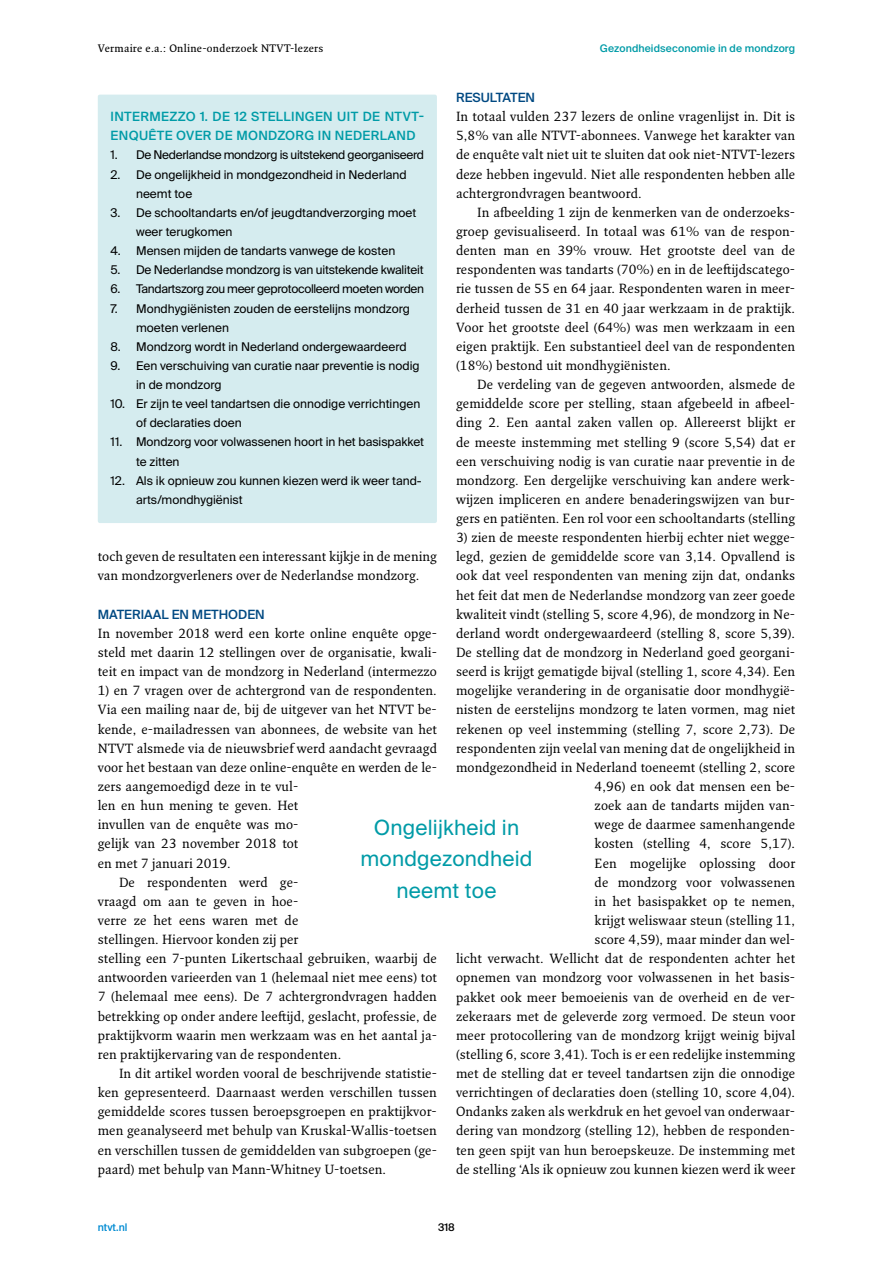
<style>
.page{position:relative;width:893px;height:1263px;background:#fff}
.page>*{position:absolute;margin:0;border:0;box-sizing:border-box;transform-origin:0 0}
.t1{font:21px/31.5px "Suisse Intl";letter-spacing:.01em;color:#009ba7;text-align:center}
.t2{font:12.9px/19.2px "Fresco Plus Pro";letter-spacing:.01em;color:#000;text-align:justify}
.t3{font:500 12.75px/19.2px "Suisse Intl";letter-spacing:.03em;color:#009ba7}
.t4{font:500 12.75px "Suisse Intl";color:#004982}
.t5{font:12px/19.2px "Suisse Intl";color:#000}
.t6{font:12px "Suisse Intl";letter-spacing:-.025em;color:#000}
.t7{font:12px "Suisse Intl";letter-spacing:-.03em;color:#000}
.t8{font:600 10.5px "Fresco Plus Pro";letter-spacing:.03em;color:#000}
.t9{font:500 10.5px "Suisse Intl";letter-spacing:.01em;color:#009ba7}
.t10{font:500 10.5px "Suisse Intl";color:#008bd2}
.t11{font:500 10.5px "Suisse Intl";color:#000}
</style>
<div class="page">
<div style="left:98px;top:95px;width:339px;height:428px;background:#d5ecef;border-radius:2px"></div>
<p class="t8" style="left:98px;top:42px;width:227px">Vermaire e.a.: Online-onderzoek NTVT-lezers</p>
<p class="t9" style="left:600px;top:43px;width:197px">Gezondheidseconomie in de mondzorg</p>
<p class="t4" style="left:456px;top:90px;width:80px">RESULTATEN</p>
<p class="t2" style="left:456px;top:107px;width:341px">In totaal vulden 237 lezers de online vragenlijst in. Dit is 5,8% van alle NTVT-abonnees. Vanwege het karakter van de enquête valt niet uit te sluiten dat ook niet-NTVT-lezers deze hebben ingevuld. Niet alle respondenten hebben alle achtergrondvragen beantwoord.</p>
<p class="t2" style="left:456px;top:203px;width:341px;text-indent:21px">In afbeelding 1 zijn de kenmerken van de onderzoeks&shy;groep gevisualiseerd. In totaal was 61% van de respon&shy;denten man en 39% vrouw. Het grootste deel van de respondenten was tandarts (70%) en in de leeftijdscatego&shy;rie tussen de 55 en 64 jaar. Respondenten waren in meer&shy;derheid tussen de 31 en 40 jaar werkzaam in de praktijk.<br>Voor het grootste deel (64%) was men werkzaam in een eigen praktijk. Een substantieel deel van de respondenten (18%) bestond uit mondhygiënisten.</p>
<p class="t2" style="left:456px;top:375px;width:341px;text-indent:21px">De verdeling van de gegeven antwoorden, alsmede de gemiddelde score per stelling, staan afgebeeld in afbeel&shy;ding 2. Een aantal zaken vallen op. Allereerst blijkt er de meeste instemming met stelling 9 (score 5,54) dat er een verschuiving nodig is van curatie naar preventie in de mondzorg. Een dergelijke verschuiving kan andere werk&shy;wijzen impliceren en andere benaderingswijzen van bur&shy;gers en patiënten. Een rol voor een schooltandarts (stelling</p>
<p class="t2" style="left:456px;top:528px;width:341px;text-align:right">3) zien de meeste respondenten hierbij echter niet wegge&shy;legd, gezien de gemiddelde score van 3,14. Opvallend is ook dat veel respondenten van mening zijn dat, ondanks het feit dat men de Nederlandse mondzorg van zeer goede kwaliteit vindt (stelling 5, score 4,96), de mondzorg in Ne&shy;derland wordt ondergewaardeerd (stelling 8, score 5,39).<br>De stelling dat de mondzorg in Nederland goed georgani&shy;seerd is krijgt gematigde bijval (stelling 1, score 4,34). Een mogelijke verandering in de organisatie door mondhygië&shy;nisten de eerstelijns mondzorg te laten vormen, mag niet rekenen op veel instemming (stelling 7, score 2,73). De respondenten zijn veelal van mening dat de ongelijkheid in mondgezondheid in Nederland toeneemt (stelling 2, score 4,96) en ook dat mensen een be-<br>zoek aan de tandarts mijden van-<br>wege de daarmee samenhangende<br>kosten (stelling 4, score 5,17).<br>Een mogelijke oplossing door<br>de mondzorg voor volwassenen<br>in het basispakket op te nemen,<br>krijgt weliswaar steun (stelling 11,<br>score 4,59), maar minder dan wel-<br>licht verwacht. Wellicht dat de respondenten achter het opnemen van mondzorg voor volwassenen in het basis&shy;pakket ook meer bemoeienis van de overheid en de ver&shy;zekeraars met de geleverde zorg vermoed. De steun voor meer protocollering van de mondzorg krijgt weinig bijval (stelling 6, score 3,41). Toch is er een redelijke instemming met de stelling dat er teveel tandartsen zijn die onnodige verrichtingen of declaraties doen (stelling 10, score 4,04).<br>Ondanks zaken als werkdruk en het gevoel van onderwaar&shy;dering van mondzorg (stelling 12), hebben de responden&shy;ten geen spijt van hun beroepskeuze. De instemming met de stelling ‘Als ik opnieuw zou kunnen kiezen werd ik weer</p>
<p class="t3" style="left:111px;top:107px;width:315px">INTERMEZZO 1. DE 12 STELLINGEN UIT DE NTVT-<br>ENQUÊTE OVER DE MONDZORG IN NEDERLAND</p>
<p class="t6" style="left:111px;top:148px;width:315px">1. De Nederlandse mondzorg is uitstekend georganiseerd</p>
<p class="t5" style="left:136px;top:165px;width:272px;text-indent:-26px">2. De ongelijkheid in mondgezondheid in Nederland neemt toe</p>
<p class="t5" style="left:136px;top:203px;width:282px;text-indent:-26px">3. De schooltandarts en/of jeugdtandverzorging moet weer terugkomen</p>
<p class="t5" style="left:111px;top:241px;width:286px">4. Mensen mijden de tandarts vanwege de kosten</p>
<p class="t5" style="left:111px;top:260px;width:315px">5. De Nederlandse mondzorg is van uitstekende kwaliteit</p>
<p class="t7" style="left:111px;top:282px;width:315px">6. Tandartszorg zou meer geprotocolleerd moeten worden</p>
<p class="t5" style="left:136px;top:299px;width:275px;text-indent:-26px">7. Mondhygiënisten zouden de eerstelijns mondzorg moeten verlenen</p>
<p class="t5" style="left:111px;top:337px;width:298px">8. Mondzorg wordt in Nederland ondergewaardeerd</p>
<p class="t5" style="left:136px;top:356px;width:285px;text-indent:-26px">9. Een verschuiving van curatie naar preventie is nodig in de mondzorg</p>
<p class="t5" style="left:136px;top:394px;width:286px;text-indent:-26px">10. Er zijn te veel tandartsen die onnodige verrichtingen of declaraties doen</p>
<p class="t5" style="left:136px;top:433px;width:289px;text-indent:-26px">11. Mondzorg voor volwassenen hoort in het basispakket te zitten</p>
<p class="t5" style="left:136px;top:471px;width:287px;text-indent:-26px">12. Als ik opnieuw zou kunnen kiezen werd ik weer tand&shy;arts/mondhygiënist</p>
<p class="t2" style="left:98px;top:547px;width:341px">toch geven de resultaten een interessant kijkje in de mening van mondzorgverleners over de Nederlandse mondzorg.</p>
<p class="t4" style="left:98px;top:607px;width:168px">MATERIAAL EN METHODEN</p>
<p class="t2" style="left:98px;top:623px;width:341px">In november 2018 werd een korte online enquête opge&shy;steld met daarin 12 stellingen over de organisatie, kwali&shy;teit en impact van de mondzorg in Nederland (intermezzo</p>
<p class="t2" style="left:98px;top:681px;width:341px">1) en 7 vragen over de achtergrond van de respondenten.</p>
<p class="t2" style="left:98px;top:700px;width:341px">Via een mailing naar de, bij de uitgever van het NTVT be-</p>
<p class="t2" style="left:98px;top:719px;width:341px">kende, e-mailadressen van abonnees, de website van het</p>
<p class="t2" style="left:98px;top:738px;width:341px">NTVT alsmede via de nieuwsbrief werd aandacht gevraagd</p>
<p class="t2" style="left:98px;top:757px;width:341px">voor het bestaan van deze online-enquête en werden de le-</p>
<p class="t2" style="left:98px;top:777px;width:202px">zers aangemoedigd deze in te vul-</p>
<p class="t2" style="left:98px;top:796px;width:202px">len en hun mening te geven. Het</p>
<p class="t2" style="left:98px;top:815px;width:202px">invullen van de enquête was mo-</p>
<p class="t2" style="left:98px;top:834px;width:202px">gelijk van 23 november 2018 tot</p>
<p class="t2" style="left:98px;top:853px;width:135px">en met 7 januari 2019.</p>
<p class="t2" style="left:119px;top:872px;width:181px">De respondenten werd ge-</p>
<p class="t2" style="left:98px;top:891px;width:202px">vraagd om aan te geven in hoe-</p>
<p class="t2" style="left:98px;top:910px;width:202px">verre ze het eens waren met de</p>
<p class="t2" style="left:98px;top:930px;width:202px">stellingen. Hiervoor konden zij per</p>
<p class="t2" style="left:98px;top:949px;width:341px">stelling een 7-punten Likertschaal gebruiken, waarbij de</p>
<p class="t2" style="left:98px;top:968px;width:341px">antwoorden varieerden van 1 (helemaal niet mee eens) tot</p>
<p class="t2" style="left:98px;top:987px;width:341px">7 (helemaal mee eens). De 7 achtergrondvragen hadden</p>
<p class="t2" style="left:98px;top:1006px;width:341px">betrekking op onder andere leeftijd, geslacht, professie, de</p>
<p class="t2" style="left:98px;top:1025px;width:341px">praktijkvorm waarin men werkzaam was en het aantal ja-</p>
<p class="t2" style="left:98px;top:1044px;width:245px">ren praktijkervaring van de respondenten.</p>
<p class="t2" style="left:119px;top:1064px;width:319px">In dit artikel worden vooral de beschrijvende statistie-</p>
<p class="t2" style="left:98px;top:1083px;width:341px">ken gepresenteerd. Daarnaast werden verschillen tussen</p>
<p class="t2" style="left:98px;top:1102px;width:341px">gemiddelde scores tussen beroepsgroepen en praktijkvor-</p>
<p class="t2" style="left:98px;top:1121px;width:341px">men geanalyseerd met behulp van Kruskal-Wallis-toetsen</p>
<p class="t2" style="left:98px;top:1140px;width:341px">en verschillen tussen de gemiddelden van subgroepen (ge-</p>
<p class="t2" style="left:98px;top:1159px;width:290px">paard) met behulp van Mann-Whitney U-toetsen.</p>
<h1 class="t1" style="left:360px;top:811px;width:174px">Ongelijkheid in mondgezondheid neemt toe</h1>
<p class="t10" style="left:98px;top:1221px;width:31px">ntvt.nl</p>
<p class="t11" style="left:438px;top:1221px;width:18px">318</p>
</div>
